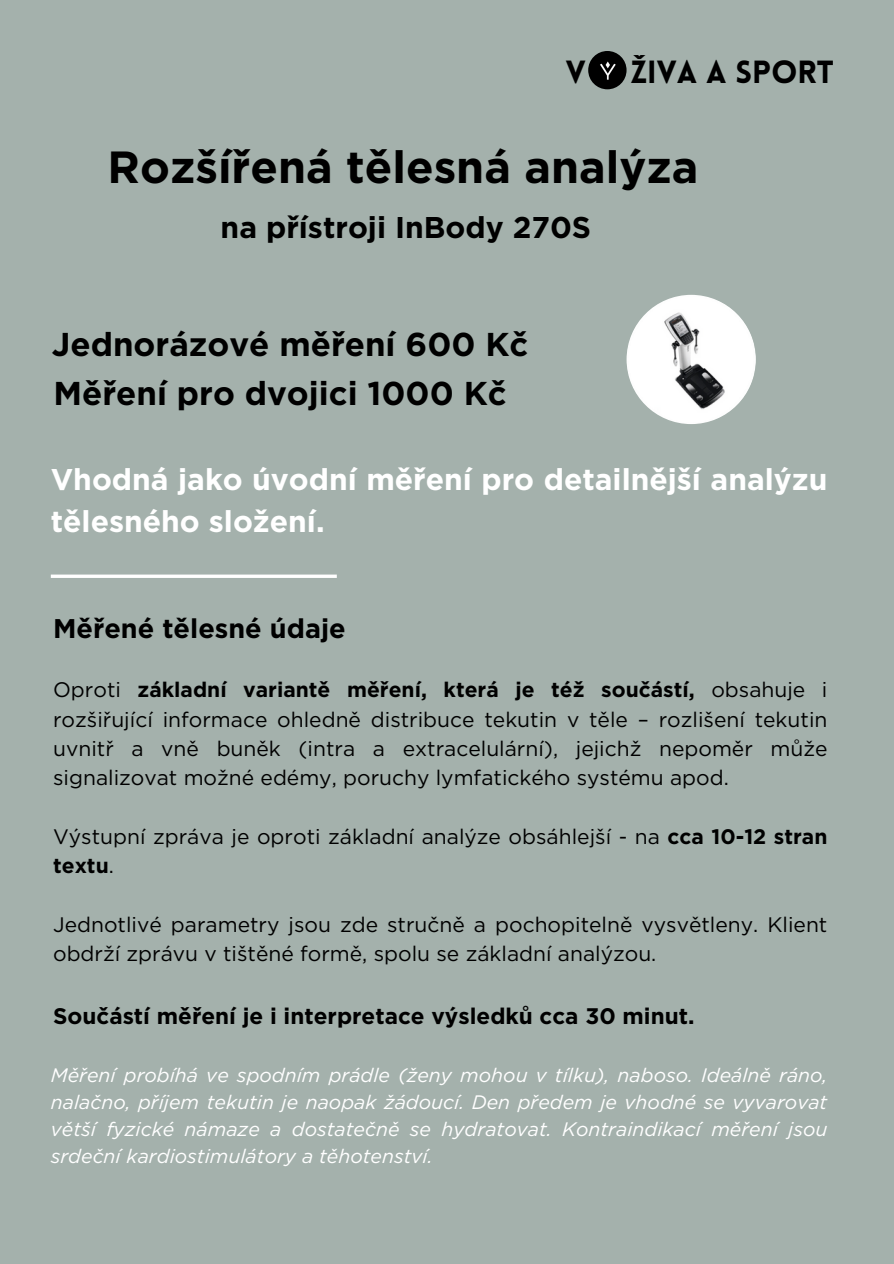
<style>
.page{position:relative;width:894px;height:1264px;background:#fff}
.page>*{position:absolute;margin:0;border:0;box-sizing:border-box;transform-origin:0 0}
.t1{font:700 45px "Gotham";color:#000}
.t2{font:700 33px "Gotham";color:#000}
.t3{font:900 31.35px "Lovelo";color:#000}
.t4{font:700 30px/41.7px "Gotham";color:#fff}
.t5{font:700 30px "Gotham";color:#000}
.t6{font:700 27px "Gotham";color:#000}
.t7{font:700 22.5px "Gotham";color:#000}
.t8{font:21px/29.2px "Gotham";color:#000}
.t9{font:italic 19.5px/27px "Gotham";color:#fff;text-align:justify}
.s1{font-weight:700}
</style>
<div class="page">
<div style="left:0;top:0;width:893px;height:1263px;background:#a4b1ac"></div>
<svg style="left:51px;top:574px;width:286px;height:4px"></svg>
<img style="left:588px;top:51px;width:38px;height:38px;border-radius:50%">
<img style="left:626px;top:295px;width:129px;height:129px;border-radius:50%">
<p class="t3" style="left:565px;top:59px;width:21px">V</p>
<p class="t3" style="left:630px;top:59px;width:205px">ŽIVA A SPORT</p>
<h3 class="t1" style="left:108px;top:140px;width:592px">Rozšířená tělesná analýza</h3>
<h6 class="t5" style="left:220px;top:209px;width:372px">na přístroji InBody 270S</h6>
<h6 class="t2" style="left:52px;top:324px;width:478px">Jednorázové měření 600 Kč</h6>
<h6 class="t2" style="left:53px;top:374px;width:454px">Měření pro dvojici 1000 Kč</h6>
<h3 class="t4" style="left:51px;top:458px;width:778px">Vhodná jako úvodní měření pro detailnější analýzu tělesného složení.</h3>
<h3 class="t6" style="left:53px;top:611px;width:294px">Měřené tělesné údaje</h3>
<p class="t8" style="left:53px;top:675px;width:775px;text-align:justify">Oproti <span class="s1">základní variantě měření, která je též součástí,</span> obsahuje i rozšiřující informace ohledně distribuce tekutin v těle – rozlišení tekutin uvnitř a vně buněk (intra a extracelulární), jejichž nepoměr může signalizovat možné edémy, poruchy lymfatického systému apod.</p>
<h3 class="t8" style="left:53px;top:821px;width:775px">Výstupní zpráva je oproti základní analýze obsáhlejší - na <span class="s1">cca 10-12 stran textu</span>.</h3>
<p class="t8" style="left:53px;top:909px;width:775px">Jednotlivé parametry jsou zde stručně a pochopitelně vysvětleny. Klient obdrží zprávu v tištěné formě, spolu se základní analýzou.</p>
<h4 class="t7" style="left:53px;top:1002px;width:642px">Součástí měření je i interpretace výsledků cca 30 minut.</h4>
<h5 class="t9" style="left:51px;top:1060px;width:778px">Měření probíhá ve spodním prádle (ženy mohou v tílku), naboso. Ideálně ráno, nalačno, příjem tekutin je naopak žádoucí. Den předem je vhodné se vyvarovat větší fyzické námaze a dostatečně se hydratovat. Kontraindikací měření jsou srdeční kardiostimulátory a těhotenství.</h5>
</div>
